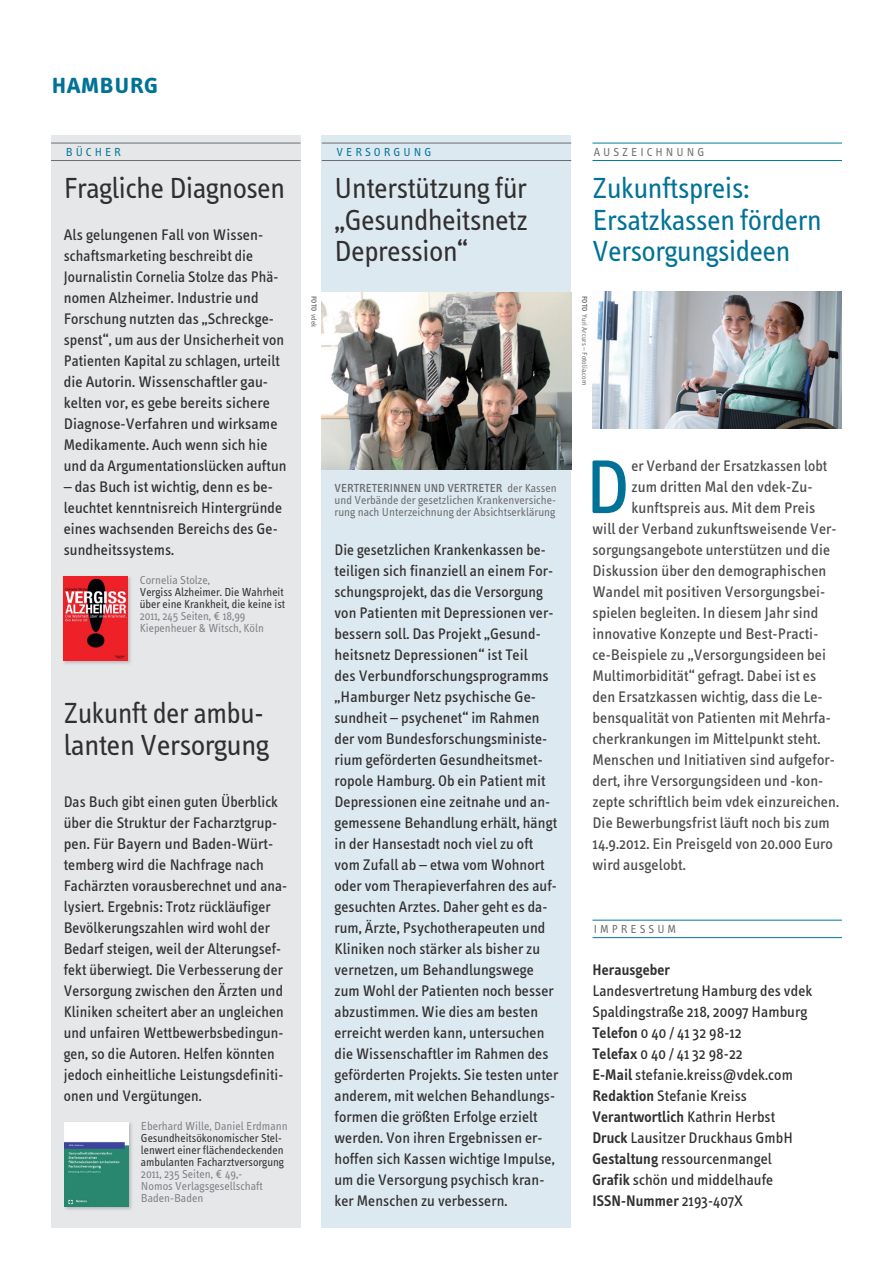
<style>
.page{position:relative;width:893px;height:1263px;background:#fff}
.page>*{position:absolute;margin:0;border:0;box-sizing:border-box;transform-origin:0 0}
.t1{font:78.15px "Info Text";color:#007297}
.t2{font:30px/31.5px "Info Text";letter-spacing:-.015em;color:#312f30;text-align:justify}
.t3{font:30px/31.5px "Info Text";letter-spacing:-.015em;color:#007297}
.t4{font:30px "Info Text Semi Bold Caps";color:#007297}
.t5{font:15.75px/21px "Info Text";letter-spacing:.005em;color:#312f30}
.t6{font:15.75px "Info Text";letter-spacing:.005em;color:#4b4c4d}
.t7{font:600 15.75px "Info Text";letter-spacing:.005em;color:#312f30}
.t8{font:12px/12px "Info Text";color:#312f30}
.t9{font:12px/12px "Info Text";color:#6c6d70;text-align:justify}
.t10{font:12px "Info Text";color:#808285}
.t11{font:12px "Info Text";letter-spacing:.25em;color:#6c6d70}
.t12{font:12px "Info Text";letter-spacing:.25em;color:#007297}
.t13{font:7.5px "Info Text";color:#6c6d70}
.t14{font:600 7.5px "Info Text";color:#6c6d70}
.s1{color:#808285}
.s2{font-family:"Info OT Text";color:#808285}
.s3{font-weight:400}
.s4{font-weight:600}
.s5{font-weight:500}
</style>
<div class="page">
<div style="left:322px;top:135px;width:249px;height:1092px;background:#dde9f1"></div>
<hr style="left:592px;top:143px;width:250px;height:1px;background:#007a9f">
<hr style="left:592px;top:160px;width:250px;height:1px;background:#007a9f">
<hr style="left:592px;top:920px;width:250px;height:1px;background:#007a9f">
<hr style="left:592px;top:937px;width:250px;height:1px;background:#007a9f">
<hr style="left:322px;top:143px;width:249px;height:1px;background:#6c6d70">
<hr style="left:322px;top:160px;width:249px;height:1px;background:#6c6d70">
<img style="left:322px;top:292px;width:249px;height:178px">
<img style="left:592px;top:292px;width:250px;height:137px">
<div style="left:51px;top:135px;width:249px;height:1092px;background:#e6e7e9"></div>
<img style="left:63px;top:576px;width:68px;height:88px">
<img style="left:63px;top:576px;width:64px;height:84px">
<img style="left:64px;top:1122px;width:68px;height:88px">
<img style="left:64px;top:1122px;width:64px;height:84px">
<hr style="left:51px;top:143px;width:249px;height:1px;background:#6c6d70">
<hr style="left:51px;top:160px;width:249px;height:1px;background:#6c6d70">
<h2 class="t4" style="left:51px;top:66px;width:110px">hamburg</h2>
<p class="t12" style="left:66px;top:145px;width:57px">BÜChEr</p>
<h2 class="t2" style="left:64px;top:173px;width:224px">Fragliche Diagnosen</h2>
<p class="t5" style="left:64px;top:224px;width:224px">Als gelungenen Fall von Wissen&shy;schaftsmarketing beschreibt die Journalistin Cornelia Stolze das Phä&shy;nomen Alzheimer. Industrie und Forschung nutzten das „Schreckge&shy;spenst“, um aus der Unsicherheit von Patienten Kapital zu schlagen, urteilt die Autorin. Wissenschaftler gau&shy;kelten vor, es gebe bereits sichere Diagnose-Verfahren und wirksame Medikamente. Auch wenn sich hie und da Argumentationslücken auftun</p>
<p class="t5" style="left:64px;top:476px;width:220px">– das Buch ist wichtig, denn es be&shy;leuchtet kenntnisreich Hintergründe eines wachsenden Bereichs des Ge&shy;sundheitssystems.</p>
<p class="t10" style="left:140px;top:573px;width:72px">Cornelia stolze,</p>
<p class="t8" style="left:140px;top:586px;width:147px">Vergiss alzheimer. Die Wahrheit über eine Krankheit, die keine ist<br><span class="s1">2011, 245 seiten,</span> <span class="s2">€</span> <span class="s1">18,99<br>Kiepenheuer &amp; Witsch, Köln</span></p>
<h2 class="t2" style="left:64px;top:698px;width:207px">Zukunft der ambu&shy;lanten Versorgung</h2>
<p class="t5" style="left:64px;top:791px;width:225px">Das Buch gibt einen guten Überblick über die Struktur der Facharztgrup&shy;pen. Für Bayern und Baden-Würt&shy;temberg wird die Nachfrage nach Fachärzten vorausberechnet und ana&shy;lysiert. Ergebnis: Trotz rückläufiger Bevölkerungszahlen wird wohl der Bedarf steigen, weil der Alterungsef&shy;fekt überwiegt. Die Verbesserung der Versorgung zwischen den Ärzten und Kliniken scheitert aber an ungleichen und unfairen Wettbewerbsbedingun&shy;gen, so die Autoren. Helfen könnten jedoch einheitliche Leistungsdefiniti&shy;onen und Vergütungen.</p>
<p class="t10" style="left:141px;top:1119px;width:148px">Eberhard Wille, Daniel Erdmann</p>
<p class="t8" style="left:141px;top:1132px;width:144px">Gesundheitsökonomischer stel&shy;lenwert einer flächendeckenden ambulanten Facharztversorgung<br><span class="s1">2011, 235 seiten,</span> <span class="s2">€</span> <span class="s1">49,-<br>nomos Verlagsgesellschaft<br>Baden-Baden</span></p>
<p class="t12" style="left:337px;top:145px;width:96px">VErsOrGUnG</p>
<h2 class="t2" style="left:334px;top:173px;width:195px">Unterstützung für „Gesundheitsnetz Depression“</h2>
<p class="t11" style="left:594px;top:145px;width:112px">aUsZEiChnUnG</p>
<h2 class="t3" style="left:592px;top:173px;width:232px">Zukunftspreis:<br>Ersatzkassen fördern<br>Versorgungsideen</h2>
<p class="t14" style="left:318px;top:296px;width:33px;rotate:90deg">FOTO <span class="s3">vdek</span></p>
<p class="t13" style="left:589px;top:296px;width:90px;rotate:90deg"><span class="s4">FOTO</span> Yuri arcurs – Fotolia.com</p>
<p class="t9" style="left:334px;top:482px;width:224px"><span class="s5">VERTRETERINNEN UND VERTRETER</span> der Kassen und Verbände der gesetzlichen Krankenversiche&shy;rung nach Unterzeichnung der absichtserklärung</p>
<p class="t5" style="left:334px;top:539px;width:225px">Die gesetzlichen Krankenkassen be&shy;teiligen sich finanziell an einem For&shy;schungsprojekt, das die Versorgung von Patienten mit Depressionen ver&shy;bessern soll. Das Projekt „Gesund&shy;heitsnetz Depressionen“ ist Teil<br>des Verbundforschungsprogramms „Hamburger Netz psychische Ge&shy;sundheit – psychenet“ im Rahmen der vom Bundesforschungsministe&shy;rium geförderten Gesundheitsmet&shy;ropole Hamburg. Ob ein Patient mit Depressionen eine zeitnahe und an&shy;gemessene Behandlung erhält, hängt in der Hansestadt noch viel zu oft vom Zufall ab – etwa vom Wohnort oder vom Therapieverfahren des auf&shy;gesuchten Arztes. Daher geht es da&shy;rum, Ärzte, Psychotherapeuten und Kliniken noch stärker als bisher zu vernetzen, um Behandlungswege zum Wohl der Patienten noch besser abzustimmen. Wie dies am besten erreicht werden kann, untersuchen die Wissenschaftler im Rahmen des geförderten Projekts. Sie testen unter anderem, mit welchen Behandlungs&shy;formen die größten Erfolge erzielt werden. Von ihren Ergebnissen er&shy;hoffen sich Kassen wichtige Impulse, um die Versorgung psychisch kran&shy;ker Menschen zu verbessern.</p>
<h1 class="t1" style="left:585px;top:443px;width:46px">D</h1>
<p class="t6" style="left:631px;top:457px;width:197px">er Verband der Ersatzkassen lobt</p>
<p class="t6" style="left:631px;top:478px;width:183px">zum dritten Mal den vdek-Zu-</p>
<p class="t6" style="left:631px;top:499px;width:185px">kunftspreis aus. Mit dem Preis</p>
<p class="t6" style="left:592px;top:520px;width:246px">will der Verband zukunftsweisende Ver-</p>
<p class="t6" style="left:592px;top:541px;width:239px">sorgungsangebote unterstützen und die</p>
<p class="t6" style="left:592px;top:562px;width:235px">Diskussion über den demographischen</p>
<p class="t6" style="left:592px;top:583px;width:234px">Wandel mit positiven Versorgungsbei-</p>
<p class="t6" style="left:592px;top:604px;width:227px">spielen begleiten. In diesem Jahr sind</p>
<p class="t6" style="left:592px;top:625px;width:227px">innovative Konzepte und Best-Practi-</p>
<p class="t6" style="left:592px;top:646px;width:235px">ce-Beispiele zu „Versorgungsideen bei</p>
<p class="t6" style="left:592px;top:667px;width:225px">Multimorbidität“ gefragt. Dabei ist es</p>
<p class="t6" style="left:592px;top:688px;width:232px">den Ersatzkassen wichtig, dass die Le-</p>
<p class="t6" style="left:592px;top:709px;width:240px">bensqualität von Patienten mit Mehrfa-</p>
<p class="t6" style="left:592px;top:730px;width:230px">cherkrankungen im Mittelpunkt steht.</p>
<p class="t6" style="left:592px;top:751px;width:244px">Menschen und Initiativen sind aufgefor-</p>
<p class="t6" style="left:592px;top:772px;width:232px">dert, ihre Versorgungsideen und -kon-</p>
<p class="t6" style="left:592px;top:793px;width:248px">zepte schriftlich beim vdek einzureichen.</p>
<p class="t6" style="left:592px;top:814px;width:239px">Die Bewerbungsfrist läuft noch bis zum</p>
<p class="t6" style="left:592px;top:835px;width:242px">14.9.2012. Ein Preisgeld von 20.000 Euro</p>
<p class="t6" style="left:592px;top:856px;width:95px">wird ausgelobt.</p>
<p class="t11" style="left:594px;top:922px;width:84px">imPrEssUm</p>
<p class="t7" style="left:592px;top:961px;width:79px">Herausgeber</p>
<p class="t5" style="left:592px;top:980px;width:221px">Landesvertretung Hamburg des vdek<br>Spaldingstraße 218, 20097 Hamburg<br><span class="s4">Telefon</span> 0 40 / 41 32 98-12<br><span class="s4">Telefax</span> 0 40 / 41 32 98-22<br><span class="s4">E-Mail</span> stefanie.kreiss@vdek.com<br><span class="s4">Redaktion</span> Stefanie Kreiss<br><span class="s4">Verantwortlich</span> Kathrin Herbst<br><span class="s4">Druck</span> Lausitzer Druckhaus GmbH<br><span class="s4">Gestaltung</span> ressourcenmangel<br><span class="s4">Grafik</span> schön und middelhaufe<br><span class="s4">ISSN-Nummer</span> 2193-407X</p>
</div>
